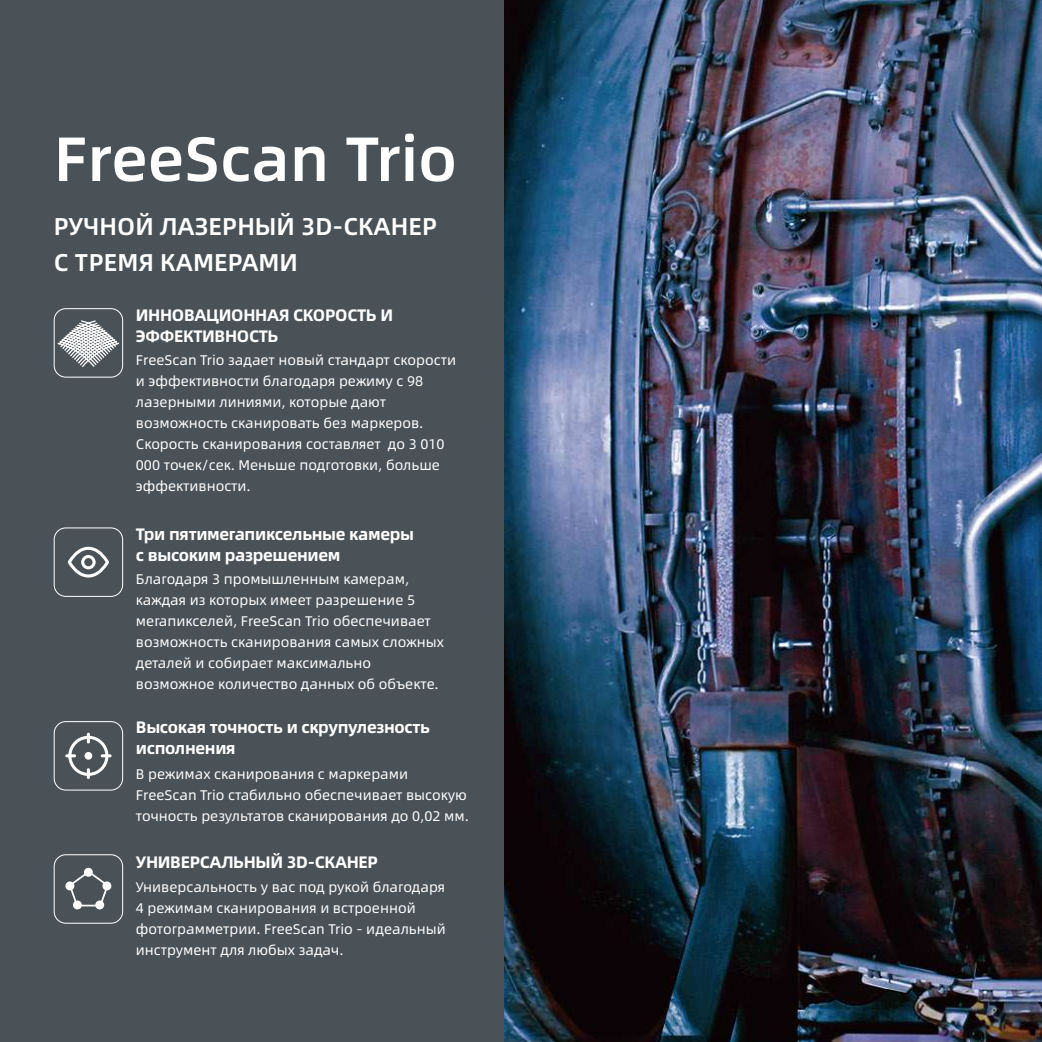
<style>
.page{position:relative;width:1042px;height:1042px;background:#fff}
.page>*{position:absolute;margin:0;border:0;box-sizing:border-box;transform-origin:0 0}
.t1{font:62.48px "Alibaba Pu Hui Ti M";color:#fff}
.t2{font:24.32px/35.9px "Alibaba Pu Hui Ti M";color:#fff}
.t3{font:16.62px/21px "Alibaba Pu Hui Ti B";letter-spacing:-.02em;color:#fff}
.t4{font:14px/21px "Alibaba Pu Hui Ti R";color:#fff}
</style>
<div class="page">
<img style="left:504px;top:0;width:538px;height:1041px">
<div style="left:0;top:0;width:504px;height:1042px;background:#4a5258"></div>
<div style="left:54px;top:528px;width:69px;height:68px;border:1px solid #fff;border-radius:12px"></div>
<svg style="left:68px;top:547px;width:41px;height:30px"></svg>
<div style="left:54px;top:854px;width:69px;height:69px;border:1px solid #fff;border-radius:12px"></div>
<svg style="left:68px;top:869px;width:42px;height:38px"></svg>
<div style="left:84px;top:868px;width:9px;height:9px;background:#fff;border-radius:50%"></div>
<div style="left:65px;top:881px;width:9px;height:9px;background:#fff;border-radius:50%"></div>
<div style="left:102px;top:881px;width:9px;height:9px;background:#fff;border-radius:50%"></div>
<div style="left:95px;top:900px;width:9px;height:9px;background:#fff;border-radius:50%"></div>
<div style="left:73px;top:900px;width:9px;height:9px;background:#fff;border-radius:50%"></div>
<div style="left:54px;top:308px;width:69px;height:69px;border:1px solid #fff;border-radius:12px"></div>
<svg style="left:57px;top:320px;width:63px;height:47px"></svg>
<div style="left:54px;top:721px;width:69px;height:69px;border:1px solid #fff;border-radius:12px"></div>
<svg style="left:65px;top:732px;width:47px;height:47px"></svg>
<h1 class="t1" style="left:54px;top:110px;width:404px">FreeScan Trio</h1>
<h2 class="t2" style="left:54px;top:207px;width:385px">РУЧНОЙ ЛАЗЕРНЫЙ 3D-СКАНЕР<br>С ТРЕМЯ КАМЕРАМИ</h2>
<p class="t3" style="left:136px;top:303px;width:259px">ИННОВАЦИОННАЯ СКОРОСТЬ И<br>ЭФФЕКТИВНОСТЬ</p>
<p class="t4" style="left:136px;top:349px;width:322px">FreeScan Trio задает новый стандарт скорости и эффективности благодаря режиму с 98 лазерными линиями, которые дают возможность сканировать без маркеров.<br>Скорость сканирования составляет до 3 010<br>000 точек/сек. Меньше подготовки, больше эффективности.</p>
<p class="t3" style="left:136px;top:522px;width:280px">Три пятимегапиксельные камеры с высоким разрешением</p>
<p class="t4" style="left:136px;top:567px;width:309px">Благодаря 3 промышленным камерам, каждая из которых имеет разрешение 5 мегапикселей, FreeScan Trio обеспечивает возможность сканирования самых сложных деталей и собирает максимально возможное количество данных об объекте.</p>
<p class="t3" style="left:136px;top:715px;width:296px">Высокая точность и скрупулезность исполнения</p>
<p class="t4" style="left:136px;top:763px;width:335px">В режимах сканирования с маркерами<br>FreeScan Trio стабильно обеспечивает высокую точность результатов сканирования до 0,02 мм.</p>
<p class="t3" style="left:136px;top:850px;width:244px">УНИВЕРСАЛЬНЫЙ 3D-СКАНЕР</p>
<p class="t4" style="left:136px;top:875px;width:311px">Универсальность у вас под рукой благодаря 4 режимам сканирования и встроенной фотограмметрии. FreeScan Trio - идеальный инструмент для любых задач.</p>
</div>
